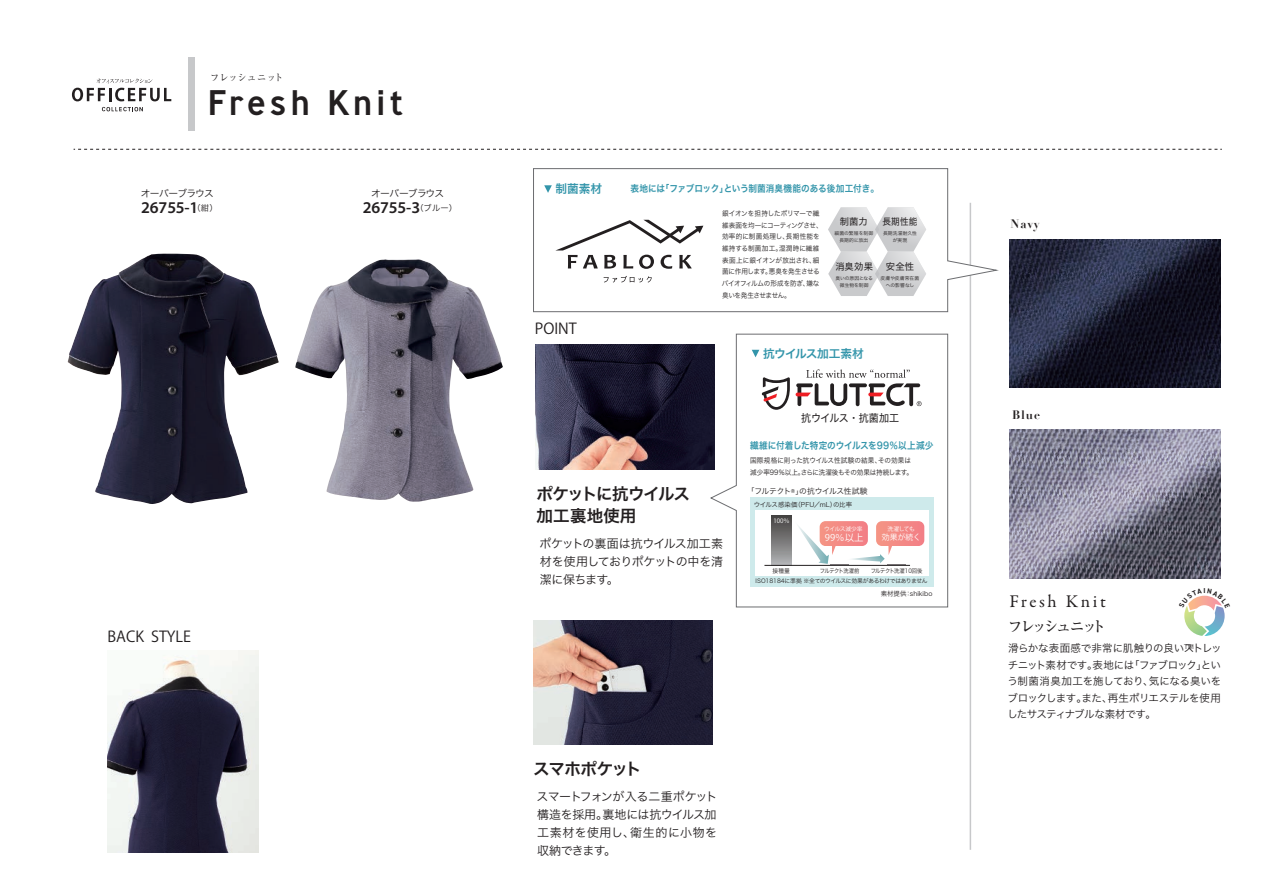
<style>
.page{position:relative;width:1263px;height:893px;background:#fff}
.page>*{position:absolute;margin:0;border:0;box-sizing:border-box;transform-origin:0 0}
.t1{font:500 35.55px "Ministry";letter-spacing:.1em;color:#231f20}
.t2{font:18px "Garamond Premr Pro";letter-spacing:.15em;color:#231f20}
.t3{font:600 16.5px "Myriad Pro";letter-spacing:-.01em;color:#231f20}
.t4{font:16.5px/22.5px "Hira Kaku Pro N W6";letter-spacing:-.035em;color:#231f20}
.t5{font:16.5px "Hira Kaku Pro N W6";letter-spacing:-.055em;color:#231f20}
.t6{font:15px "Koz Go Pr 6 N";color:#231f20}
.t7{font:500 15px "Ryumin Pr 5";letter-spacing:-.185em;color:#231f20}
.t8{font:12px/18px "Hira Kaku Pro N W3";letter-spacing:-.02em;color:#231f20;text-align:justify}
.t9{font:700 12px "Didot";letter-spacing:.07em;color:#231f20}
.t10{font:11.7px "Hiragino Sans W6";letter-spacing:-.04em;color:#3395aa}
.t11{font:11.7px "Hiragino Sans W6";color:#3395aa}
.t12{font:10.8px "Hira Kaku Pro N W4";letter-spacing:-.02em;color:#231f20;scale:.93 1}
.t13{font:10.5px/16.5px "Hira Kaku Pro N W3";letter-spacing:-.04em;color:#231f20;text-align:justify}
.t14{font:9.75px "Hira Kaku Pro W3";letter-spacing:-.075em;color:#231f20}
.t15{font:9.45px "Hiragino Sans W6";letter-spacing:-.01em;color:#3395aa;scale:.91 1}
.t16{font:9.45px "Ryumin Pr 5";letter-spacing:.005em;color:#231f20}
.t17{font:9.3px "Hira Kaku Pro N W4";letter-spacing:.02em;color:#231f20}
.t18{font:9.3px "Futo Go B101 Pro Bold 83 pv RKSJ H";color:#fff}
.t19{font:9.3px "Hira Kaku Pro N W4";letter-spacing:.02em;color:#231f20;scale:.93 1}
.t20{font:7.8px "Hiragino Sans W3";letter-spacing:-.035em;color:#231f20}
.t21{font:7.8px "Futo Go B101 Pro Bold 83 pv RKSJ H";letter-spacing:.015em;color:#fff}
.t22{font:7.05px/11.7px "Hiragino Sans W3";letter-spacing:-.015em;color:#231f20;scale:.94 1}
.t23{font:700 7.05px "DIN2014";color:#231f20}
.t24{font:6.45px "Hiragino Sans W3";letter-spacing:.025em;color:#231f20}
.t25{font:6.45px "Hiragino Sans W3";color:#231f20}
.t26{font:6.15px "Futo Go B101 Pro Bold 83 pv RKSJ H";color:#fff}
.t27{font:6px "Hira Kaku Pro N W3";color:#231f20}
.t28{font:5.85px "Hiragino Sans W3";letter-spacing:-.055em;color:#231f20}
.t29{font:5.85px "Hiragino Sans W3";letter-spacing:-.03em;color:#231f20;scale:.91 1}
.t30{font:5.85px "Hiragino Sans W3";letter-spacing:-.09em;color:#231f20;scale:.91 1}
.t31{font:5.7px "Futo Go B101 Pro Bold 83 pv RKSJ H";letter-spacing:-.035em;color:#fff}
.t32{font:5.7px "Futo Go B101 Pro Bold 83 pv RKSJ H";letter-spacing:-.055em;color:#fff}
.t33{font:4.8px/7.2px "Hiragino Sans W3";letter-spacing:.005em;color:#231f20;text-align:center}
.t34{font:4.8px/7.2px "Hiragino Sans W3";letter-spacing:-.015em;color:#231f20;text-align:center}
.s1{font-family:"Hira Kaku Pro W3";font-weight:400;font-size:8.25px}
</style>
<div class="page">
<img style="left:108px;top:650px;width:151px;height:203px">
<div style="left:189px;top:58px;width:6px;height:73px;background:#c7c8ca"></div>
<svg style="left:74px;top:149px;width:1148px;height:1px"></svg>
<svg style="left:102px;top:107px;width:41px;height:4px"></svg>
<svg style="left:72px;top:78px;width:99px;height:23px"></svg>
<img style="left:295px;top:259px;width:208px;height:243px">
<img style="left:68px;top:254px;width:211px;height:250px">
<img style="left:1009px;top:430px;width:212px;height:148px">
<img style="left:1009px;top:239px;width:212px;height:149px">
<hr style="left:970px;top:203px;width:1px;height:647px;background:#c7c8ca">
<svg style="left:533px;top:168px;width:464px;height:144px"></svg>
<svg style="left:544px;top:185px;width:8px;height:8px"></svg>
<svg style="left:604px;top:276px;width:48px;height:7px"></svg>
<svg style="left:555px;top:220px;width:148px;height:49px"></svg>
<svg style="left:827px;top:206px;width:100px;height:91px"></svg>
<svg style="left:710px;top:334px;width:238px;height:273px"></svg>
<img style="left:533px;top:620px;width:179px;height:124px">
<img style="left:536px;top:345px;width:178px;height:124px">
<svg style="left:752px;top:350px;width:7px;height:7px"></svg>
<svg style="left:762px;top:377px;width:28px;height:33px"></svg>
<svg style="left:796px;top:369px;width:125px;height:37px"></svg>
<div style="left:750px;top:497px;width:183px;height:90px;background:#ceeaeb"></div>
<div style="left:755px;top:510px;width:174px;height:65px;background:#fff"></div>
<div style="left:771px;top:515px;width:21px;height:50px;background:linear-gradient(to bottom,#413e3d,#aeb0b2)"></div>
<hr style="left:764px;top:565px;width:146px;height:1px;background:#231f20">
<svg style="left:795px;top:521px;width:129px;height:44px"></svg>
<svg style="left:1184px;top:595px;width:41px;height:41px"></svg>
<h3 class="t16" style="left:210px;top:70px;width:74px">フレッシュニット</h3>
<h1 class="t1" style="left:207px;top:79px;width:198px">Fresh Knit</h1>
<h3 class="t14" style="left:141px;top:185px;width:74px">オーバーブラウス</h3>
<h3 class="t3" style="left:141px;top:197px;width:78px">26755-1<span class="s1">（紺）</span></h3>
<h3 class="t14" style="left:371px;top:185px;width:74px">オーバーブラウス</h3>
<h3 class="t3" style="left:363px;top:197px;width:96px">26755-3<span class="s1">（ブルー）</span></h3>
<h3 class="t6" style="left:108px;top:628px;width:85px">BACK STYLE</h3>
<h3 class="t11" style="left:555px;top:178px;width:48px">制菌素材</h3>
<h3 class="t6" style="left:535px;top:320px;width:43px">POINT</h3>
<h3 class="t15" style="left:630px;top:180px;width:275px">表地には「ファブロック」という制菌消臭機能のある後加工付き。</h3>
<p class="t22" style="left:722px;top:207px;width:109px">銀イオンを担持したポリマーで繊維表面を均一にコーティングさせ、効率的に制菌処理し、長期性能を維持する制菌加工。湿潤時に繊維表面上に銀イオンが放出され、細菌に作用します。悪臭を発生させるバイオフィルムの形成を防ぎ、嫌な臭いを発生させません。</p>
<h3 class="t17" style="left:840px;top:213px;width:29px">制菌力</h3>
<h3 class="t19" style="left:882px;top:213px;width:39px">長期性能</h3>
<p class="t33" style="left:883px;top:229px;width:35px">長期洗濯耐久性が実現</p>
<p class="t33" style="left:835px;top:229px;width:40px">細菌の繁殖を制御長期的に放出</p>
<h3 class="t17" style="left:835px;top:258px;width:39px">消臭効果</h3>
<p class="t34" style="left:835px;top:274px;width:39px">臭いの原因となる微生物を制御</p>
<h3 class="t17" style="left:886px;top:258px;width:30px">安全性</h3>
<p class="t33" style="left:881px;top:274px;width:40px">皮膚や皮膚常在菌への影響なし</p>
<h3 class="t10" style="left:763px;top:343px;width:102px">抗ウイルス加工素材</h3>
<h3 class="t12" style="left:801px;top:408px;width:107px">抗ウイルス・抗菌加工</h3>
<h3 class="t15" style="left:750px;top:437px;width:203px">繊維に付着した特定のウイルスを99％以上減少</h3>
<p class="t22" style="left:750px;top:454px;width:175px">国際規格に則った抗ウイルス性試験の結果、その効果は減少率99％以上。さらに洗濯後もその効果は持続します。</p>
<h3 class="t4" style="left:536px;top:482px;width:155px">ポケットに抗ウイルス加工裏地使用</h3>
<h3 class="t8" style="left:539px;top:534px;width:185px">ポケットの裏面は抗ウイルス加工素材を使用しておりポケットの中を清潔に保ちます。</h3>
<p class="t20" style="left:747px;top:484px;width:122px">「フルテクト®」の抗ウイルス性試験</p>
<p class="t24" style="left:754px;top:499px;width:100px">ウイルス感染価（PFU／mL）の比率</p>
<p class="t31" style="left:824px;top:526px;width:40px">ウイルス減少率</p>
<h3 class="t18" style="left:825px;top:532px;width:40px">99％以上</h3>
<p class="t26" style="left:773px;top:517px;width:18px">100％</p>
<p class="t32" style="left:887px;top:526px;width:29px">洗濯しても</p>
<p class="t21" style="left:882px;top:532px;width:41px">効果が続く</p>
<p class="t28" style="left:756px;top:575px;width:174px">ISO18184に準拠 ※全てのウイルスに効果があるわけではありません</p>
<p class="t25" style="left:881px;top:588px;width:53px">素材提供：shikibo</p>
<p class="t28" style="left:772px;top:565px;width:19px">接種量</p>
<p class="t30" style="left:820px;top:565px;width:45px">フルテクト洗濯前</p>
<p class="t29" style="left:871px;top:565px;width:58px">フルテクト洗濯10回後</p>
<h3 class="t5" style="left:533px;top:754px;width:110px">スマホポケット</h3>
<h3 class="t8" style="left:536px;top:786px;width:183px">スマートフォンが入る二重ポケット構造を採用。裏地には抗ウイルス加工素材を使用し、衛生的に小物を収納できます。</h3>
<h3 class="t9" style="left:1010px;top:216px;width:31px">Navy</h3>
<h3 class="t9" style="left:1012px;top:407px;width:29px">Blue</h3>
<h2 class="t2" style="left:1009px;top:591px;width:98px">Fresh Knit</h2>
<h3 class="t7" style="left:1008px;top:615px;width:100px">フレッシュニット</h3>
<p class="t23" style="left:1203px;top:586px;width:4px">I</p>
<h3 class="t13" style="left:1007px;top:639px;width:216px">滑らかな表面感で非常に肌触りの良いストレッチニット素材です。表地には「ファブロック」という制菌消臭加工を施しており、気になる臭いをブロックします。また、再生ポリエステルを使用したサスティナブルな素材です。</h3>
<p class="t27" style="left:1184px;top:642px;width:11px">TM</p>
</div>
